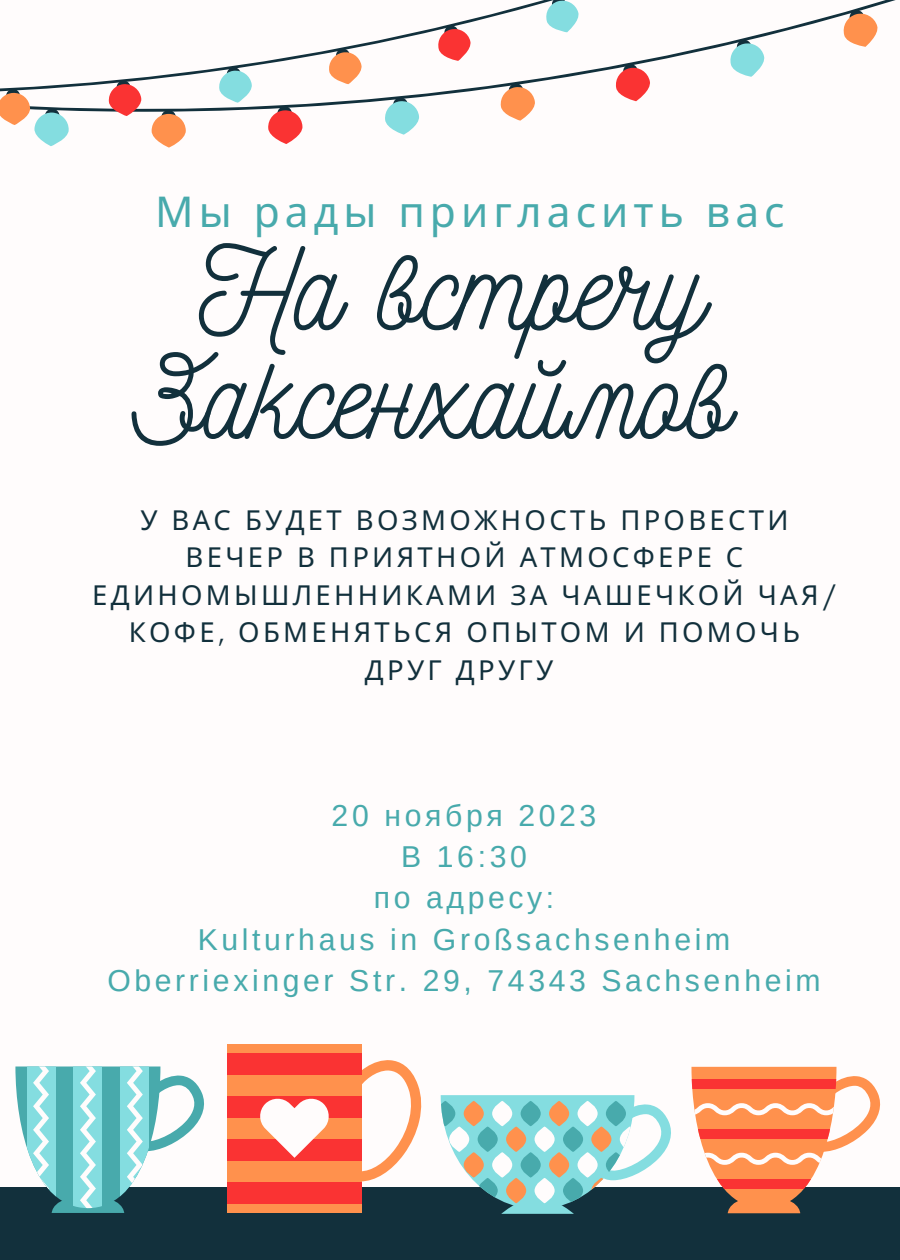
<style>
.page{position:relative;width:900px;height:1260px;background:#fff}
.page>*{position:absolute;margin:0;border:0;box-sizing:border-box;transform-origin:0 0}
.t1{font:117.5px "Nickainley";color:#12303c}
.t2{font:42.5px "Noto Sans";letter-spacing:.12em;color:#48aaac}
.t3{font:30.25px "Arimo";letter-spacing:.12em;color:#48aaac}
.t4{font:27.5px/37.5px "Noto Sans";letter-spacing:.12em;color:#12303c;text-align:center}
.s1{font-family:"Glacial Indifference"}
</style>
<div class="page">
<div style="left:0;top:1187px;width:900px;height:73px;background:#12303c"></div>
<div style="left:227px;top:1044px;width:135px;height:169px;background:#ff914d"></div>
<div style="left:227px;top:1096px;width:135px;height:21px;background:#fa3333"></div>
<div style="left:227px;top:1053px;width:135px;height:21px;background:#fa3333"></div>
<div style="left:227px;top:1139px;width:135px;height:21px;background:#fa3333"></div>
<div style="left:227px;top:1182px;width:135px;height:22px;background:#fa3333"></div>
<svg style="left:258px;top:1060px;width:164px;height:121px"></svg>
<svg style="left:441px;top:1095px;width:230px;height:118px"></svg>
<svg style="left:492px;top:1152px;width:20px;height:26px"></svg>
<svg style="left:521px;top:1152px;width:20px;height:26px"></svg>
<svg style="left:464px;top:1152px;width:20px;height:26px"></svg>
<svg style="left:549px;top:1152px;width:20px;height:26px"></svg>
<svg style="left:578px;top:1152px;width:20px;height:26px"></svg>
<svg style="left:606px;top:1152px;width:20px;height:26px"></svg>
<svg style="left:478px;top:1178px;width:20px;height:25px"></svg>
<svg style="left:506px;top:1178px;width:20px;height:25px"></svg>
<svg style="left:535px;top:1178px;width:20px;height:25px"></svg>
<svg style="left:563px;top:1178px;width:20px;height:25px"></svg>
<svg style="left:591px;top:1178px;width:20px;height:25px"></svg>
<svg style="left:15px;top:1067px;width:189px;height:146px"></svg>
<svg style="left:691px;top:1067px;width:190px;height:146px"></svg>
<svg style="left:31px;top:0;width:865px;height:125px"></svg>
<svg style="left:45px;top:109px;width:15px;height:5px"></svg>
<div style="left:34px;top:112px;width:35px;height:34px;background:#84dde0;border-radius:50%"></div>
<svg style="left:161px;top:110px;width:15px;height:6px"></svg>
<div style="left:152px;top:114px;width:34px;height:34px;background:#ff914d;border-radius:50%"></div>
<svg style="left:268px;top:107px;width:35px;height:37px"></svg>
<svg style="left:384px;top:107px;width:36px;height:28px"></svg>
<svg style="left:500px;top:107px;width:36px;height:14px"></svg>
<svg style="left:630px;top:63px;width:22px;height:38px"></svg>
<svg style="left:729px;top:38px;width:37px;height:39px"></svg>
<svg style="left:842px;top:9px;width:38px;height:38px"></svg>
<svg style="left:0;top:0;width:630px;height:107px"></svg>
<svg style="left:0;top:89px;width:31px;height:36px"></svg>
<svg style="left:108px;top:80px;width:34px;height:36px"></svg>
<svg style="left:218px;top:66px;width:35px;height:37px"></svg>
<svg style="left:328px;top:48px;width:35px;height:36px"></svg>
<svg style="left:437px;top:24px;width:35px;height:37px"></svg>
<svg style="left:545px;top:0;width:36px;height:32px"></svg>
<p class="t2" style="left:155px;top:182px;width:631px">Мы рады пригласить вас</p>
<p class="t1" style="left:199px;top:213px;width:508px">На встречу</p>
<p class="t1" style="left:138px;top:322px;width:595px">Заксенхаймов</p>
<p class="t4" style="left:92px;top:500px;width:746px">У ВАС БУДЕТ ВОЗМОЖНОСТЬ ПРОВЕСТИ<br>ВЕЧЕР В ПРИЯТНОЙ АТМОСФЕРЕ С<br>ЕДИНОМЫШЛЕННИКАМИ ЗА ЧАШЕЧКОЙ ЧАЯ<span class="s1">/<br></span>КОФЕ<span class="s1">,</span> ОБМЕНЯТЬСЯ ОПЫТОМ И ПОМОЧЬ<br>ДРУГ ДРУГУ</p>
<p class="t3" style="left:332px;top:799px;width:266px">20 ноября 2023</p>
<p class="t3" style="left:401px;top:840px;width:127px">В 16:30</p>
<p class="t3" style="left:374px;top:881px;width:182px">по адресу:</p>
<p class="t3" style="left:198px;top:922px;width:534px">Kulturhaus in Großsachsenheim</p>
<p class="t3" style="left:107px;top:964px;width:715px">Oberriexinger Str. 29, 74343 Sachsenheim</p>
</div>
